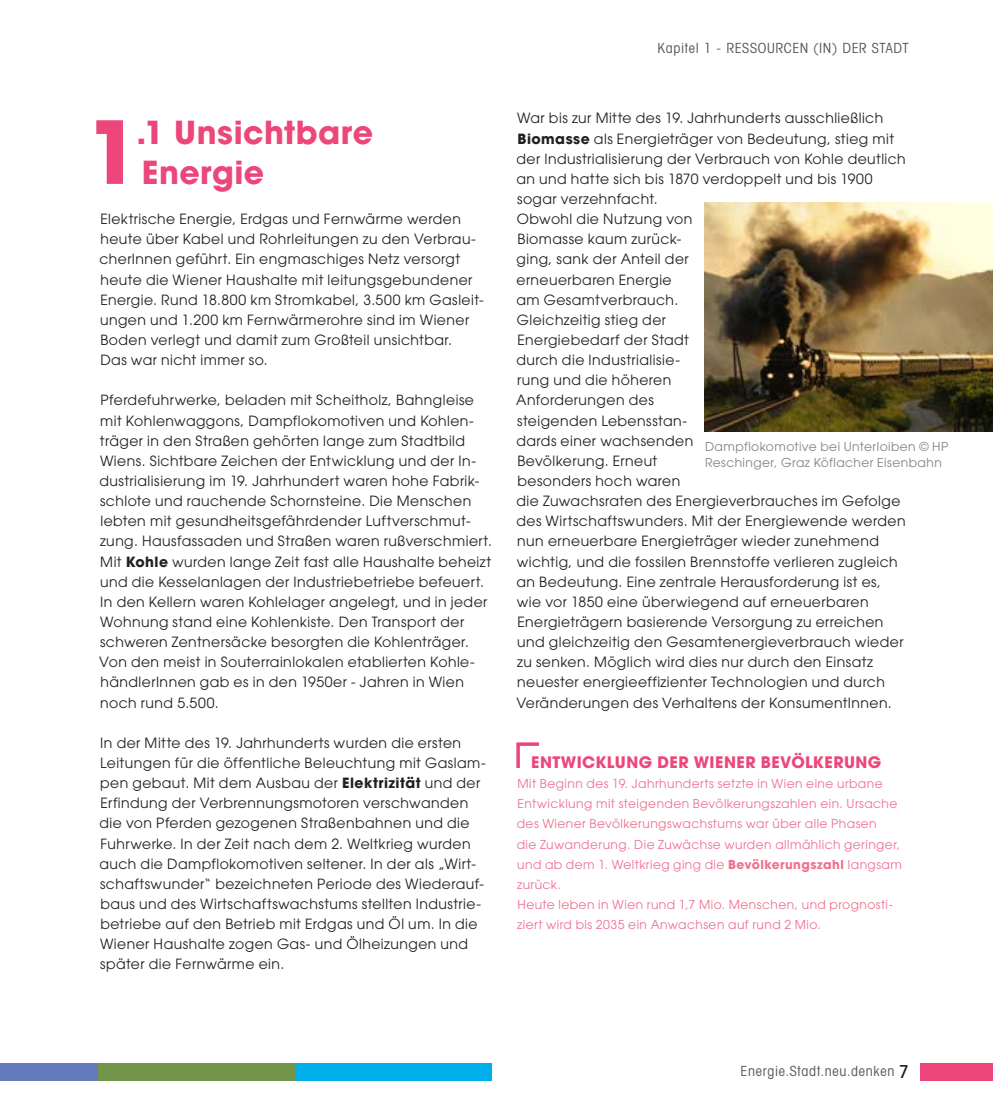
<style>
.page{position:relative;width:993px;height:1117px;background:#fff}
.page>*{position:absolute;margin:0;border:0;box-sizing:border-box;transform-origin:0 0}
.Headline{font:700 85.92px "Avant Garde";color:#ec467a}
.Headline-2{font:700 31.5px/40.2px "Avant Garde";letter-spacing:.015em;color:#ec467a}
.t1{font:700 15.75px "Avant Garde";letter-spacing:.025em;color:#ec467a}
.t2{font:14px/20.1px "Avant Garde";letter-spacing:.03em;color:#231f20}
.t3{font:condensed 14px "Avant Garde";letter-spacing:.05em;color:#57585a}
.t4{font:12.25px/20.1px "Avant Garde";letter-spacing:.035em;color:#ef708f}
.t5{font:12.25px/15.8px "Avant Garde";letter-spacing:.035em;color:#808285}
.s1{font-weight:700}
.s2{font-weight:500;font-stretch:normal;font-size:17.5px;color:#231f20}
</style>
<div class="page">
<div style="left:806px;top:214px;width:186px;height:229px;background:linear-gradient(to right,#fff,#fff)"></div>
<svg style="left:516px;top:742px;width:23px;height:26px"></svg>
<img style="left:704px;top:202px;width:288px;height:229px">
<div style="left:919px;top:1062px;width:73px;height:18px;background:#ec467a"></div>
<div style="left:0;top:1062px;width:98px;height:18px;background:#657abc"></div>
<div style="left:98px;top:1062px;width:196px;height:18px;background:#739549"></div>
<div style="left:294px;top:1062px;width:197px;height:18px;background:#00aee9"></div>
<p class="Headline" style="left:87px;top:96px;width:55px">1</p>
<p class="Headline-2" style="left:136px;top:112px;width:238px">.1 Unsichtbare<br>Energie</p>
<p class="t2" style="left:99px;top:209px;width:386px">Elektrische Energie, Erdgas und Fernwärme werden heute über Kabel und Rohrleitungen zu den Verbrau&shy;cherInnen geführt. Ein engmaschiges Netz versorgt heute die Wiener Haushalte mit leitungsgebundener Energie. Rund 18.800 km Stromkabel, 3.500 km Gasleit&shy;ungen und 1.200 km Fernwärmerohre sind im Wiener Boden verlegt und damit zum Großteil unsichtbar.<br>Das war nicht immer so.</p>
<p class="t2" style="left:99px;top:390px;width:394px">Pferdefuhrwerke, beladen mit Scheitholz, Bahngleise mit Kohlenwaggons, Dampflokomotiven und Kohlen&shy;träger in den Straßen gehörten lange zum Stadtbild Wiens. Sichtbare Zeichen der Entwicklung und der In&shy;dustrialisierung im 19. Jahrhundert waren hohe Fabrik&shy;schlote und rauchende Schornsteine. Die Menschen lebten mit gesundheitsgefährdender Luftverschmut&shy;zung. Hausfassaden und Straßen waren rußverschmiert.<br>Mit <span class="s1">Kohle</span> wurden lange Zeit fast alle Haushalte beheizt und die Kesselanlagen der Industriebetriebe befeuert.<br>In den Kellern waren Kohlelager angelegt, und in jeder Wohnung stand eine Kohlenkiste. Den Transport der schweren Zentnersäcke besorgten die Kohlenträger.<br>Von den meist in Souterrainlokalen etablierten Kohle&shy;händlerInnen gab es in den 1950er - Jahren in Wien noch rund 5.500.</p>
<p class="t2" style="left:99px;top:732px;width:388px">In der Mitte des 19. Jahrhunderts wurden die ersten Leitungen für die öffentliche Beleuchtung mit Gaslam&shy;pen gebaut. Mit dem Ausbau der <span class="s1">Elektrizität</span> und der Erfindung der Verbrennungsmotoren verschwanden die von Pferden gezogenen Straßenbahnen und die Fuhrwerke. In der Zeit nach dem 2. Weltkrieg wurden auch die Dampflokomotiven seltener. In der als „Wirt&shy;schaftswunder“ bezeichneten Periode des Wiederauf&shy;baus und des Wirtschaftswachstums stellten Industrie&shy;betriebe auf den Betrieb mit Erdgas und Öl um. In die Wiener Haushalte zogen Gas- und Ölheizungen und später die Fernwärme ein.</p>
<p class="t3" style="left:657px;top:40px;width:252px">Kapitel 1 - RESSOURCEN (IN) DER STADT</p>
<p class="t2" style="left:516px;top:108px;width:391px">War bis zur Mitte des 19. Jahrhunderts ausschließlich <span class="s1">Biomasse</span> als Energieträger von Bedeutung, stieg mit der Industrialisierung der Verbrauch von Kohle deutlich an und hatte sich bis 1870 verdoppelt und bis 1900 sogar verzehnfacht.<br>Obwohl die Nutzung von<br>Biomasse kaum zurück-<br>ging, sank der Anteil der<br>erneuerbaren Energie<br>am Gesamtverbrauch.<br>Gleichzeitig stieg der<br>Energiebedarf der Stadt<br>durch die Industrialisie-<br>rung und die höheren<br>Anforderungen des<br>steigenden Lebensstan-<br>dards einer wachsenden<br>Bevölkerung. Erneut<br>besonders hoch waren<br>die Zuwachsraten des Energieverbrauches im Gefolge des Wirtschaftswunders. Mit der Energiewende werden nun erneuerbare Energieträger wieder zunehmend wichtig, und die fossilen Brennstoffe verlieren zugleich an Bedeutung. Eine zentrale Herausforderung ist es, wie vor 1850 eine überwiegend auf erneuerbaren Energieträgern basierende Versorgung zu erreichen und gleichzeitig den Gesamtenergieverbrauch wieder zu senken. Möglich wird dies nur durch den Einsatz neuester energieeffizienter Technologien und durch Veränderungen des Verhaltens der KonsumentInnen.</p>
<p class="t5" style="left:704px;top:438px;width:245px">Dampflokomotive bei Unterloiben © HP<br>Reschinger, Graz Köflacher Eisenbahn</p>
<p class="t1" style="left:531px;top:751px;width:351px">ENTWICKLUNG DER WIENER BEVÖLKERUNG</p>
<p class="t4" style="left:516px;top:773px;width:386px">Mit Beginn des 19. Jahrhunderts setzte in Wien eine urbane Entwicklung mit steigenden Bevölkerungszahlen ein. Ursache des Wiener Bevölkerungswachstums war über alle Phasen<br>die Zuwanderung. Die Zuwächse wurden allmählich geringer, und ab dem 1. Weltkrieg ging die <span class="s1">Bevölkerungszahl</span> langsam zurück.</p>
<p class="t4" style="left:517px;top:894px;width:377px">Heute leben in Wien rund 1,7 Mio. Menschen, und prognosti&shy;ziert wird bis 2035 ein Anwachsen auf rund 2 Mio.</p>
<p class="t3" style="left:740px;top:1061px;width:169px">Energie.Stadt.neu.denken <span class="s2">7</span></p>
</div>
